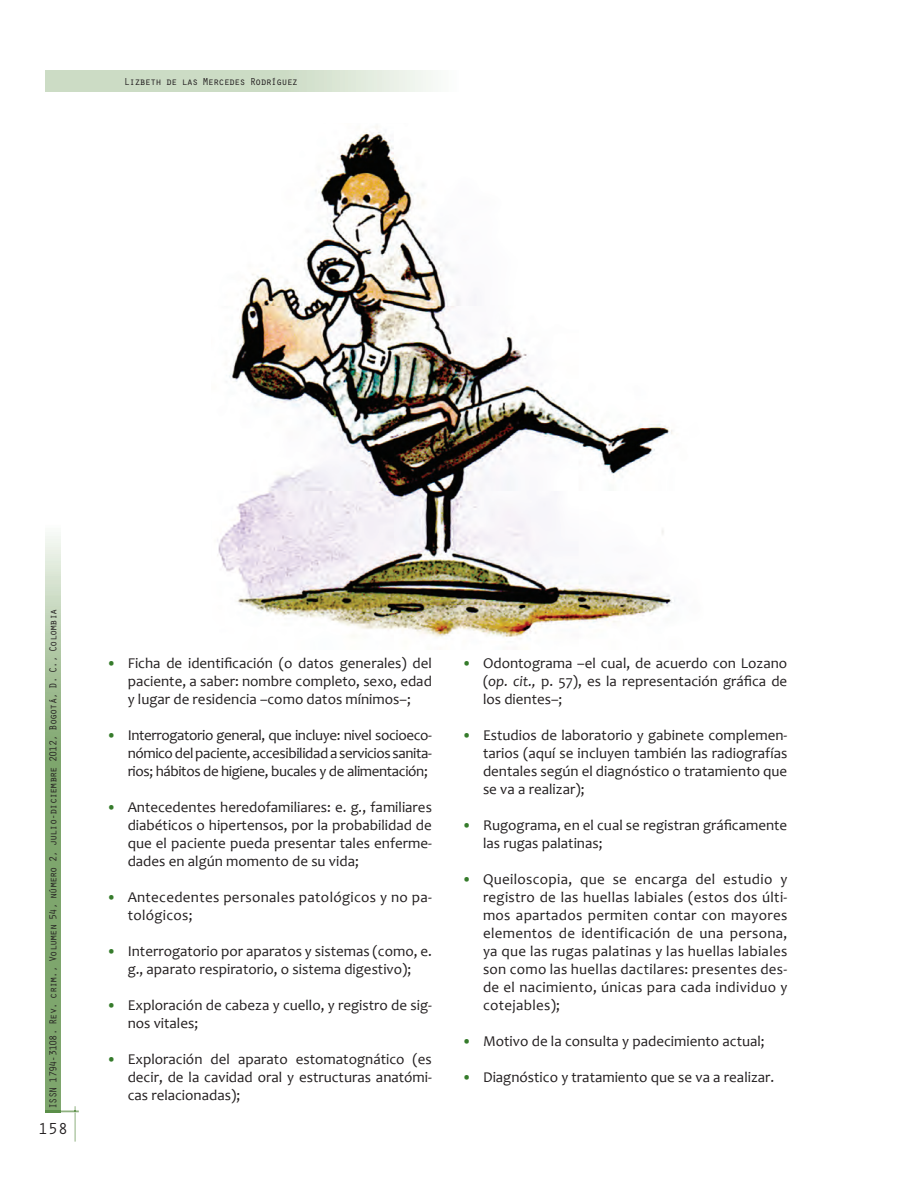
<style>
.page{position:relative;width:915px;height:1191px;background:#fff}
.page>*{position:absolute;margin:0;border:0;box-sizing:border-box;transform-origin:0 0}
.t1{font:16.5px "Orator Std";color:#231f20}
.t2{font:15px/18px "Candara";color:#231f20;text-align:justify}
.t3{font:15px/18px "Candara";letter-spacing:.02em;color:#231f20}
.t4{font:10.5px "Orator Std";letter-spacing:-.1em;color:#231f20}
.s1{color:#357b2b}
.s2{font-style:italic}
</style>
<div class="page">
<svg style="left:45px;top:71px;width:388px;height:20px;background:#d3e1cd"></svg>
<svg style="left:45px;top:536px;width:16px;height:570px;background:#93b485"></svg>
<svg style="left:45px;top:1106px;width:34px;height:35px"></svg>
<img style="left:217px;top:126px;width:458px;height:513px">
<p class="t4" style="left:124px;top:74px;width:176px">Lizbeth de las Mercedes Rodríguez</p>
<p class="t4" style="left:45px;top:1108px;width:501px;rotate:-90deg">ISSN 1794-3108. Rev. crim., Volumen 54, número 2, julio-diciembre 2012, Bogotá, D. C., Colombia</p>
<p class="t1" style="left:38px;top:1116px;width:31px">158</p>
<p class="t2" style="left:128px;top:654px;width:306px;text-indent:-21px"><span class="s1">•</span> Ficha de identificación (o datos generales) del paciente, a saber: nombre completo, sexo, edad y lugar de residencia –como datos mínimos–;</p>
<p class="t2" style="left:128px;top:726px;width:306px;text-indent:-21px"><span class="s1">•</span> Interrogatorio general, que incluye: nivel socioeco&shy;nómico del paciente, accesibilidad a servicios sanita&shy;rios; hábitos de higiene, bucales y de alimentación;</p>
<p class="t2" style="left:128px;top:798px;width:306px;text-indent:-21px"><span class="s1">•</span> Antecedentes heredofamiliares: e. g<span class="s2">.</span>, familiares diabéticos o hipertensos, por la probabilidad de que el paciente pueda presentar tales enferme&shy;dades en algún momento de su vida;</p>
<p class="t3" style="left:128px;top:888px;width:305px;text-indent:-21px"><span class="s1">•</span> Antecedentes personales patológicos y no pa&shy;tológicos;</p>
<p class="t2" style="left:106px;top:942px;width:327px;text-align:center"><span class="s1">•</span> Interrogatorio por aparatos y sistemas (como, e. g., aparato respiratorio, o sistema digestivo);</p>
<p class="t2" style="left:128px;top:996px;width:306px;text-indent:-21px"><span class="s1">•</span> Exploración de cabeza y cuello, y registro de sig&shy;nos vitales;</p>
<p class="t2" style="left:128px;top:1050px;width:306px;text-indent:-21px"><span class="s1">•</span> Exploración del aparato estomatognático (es decir, de la cavidad oral y estructuras anatómi&shy;cas relacionadas);</p>
<p class="t2" style="left:483px;top:654px;width:306px;text-indent:-21px"><span class="s1">•</span> Odontograma –el cual, de acuerdo con Lozano (<span class="s2">op. cit.,</span> p. 57), es la representación gráfica de los dientes–;</p>
<p class="t2" style="left:483px;top:726px;width:306px;text-indent:-21px"><span class="s1">•</span> Estudios de laboratorio y gabinete complemen&shy;tarios (aquí se incluyen también las radiografías dentales según el diagnóstico o tratamiento que se va a realizar);</p>
<p class="t2" style="left:483px;top:816px;width:306px;text-indent:-21px"><span class="s1">•</span> Rugograma, en el cual se registran gráficamente las rugas palatinas;</p>
<p class="t2" style="left:483px;top:870px;width:306px;text-indent:-21px"><span class="s1">•</span> Queiloscopia, que se encarga del estudio y registro de las huellas labiales (estos dos últi&shy;mos apartados permiten contar con mayores elementos de identificación de una persona, ya que las rugas palatinas y las huellas labiales son como las huellas dactilares: presentes des&shy;de el nacimiento, únicas para cada individuo y cotejables);</p>
<p class="t2" style="left:461px;top:1032px;width:304px"><span class="s1">•</span> Motivo de la consulta y padecimiento actual;</p>
<p class="t2" style="left:461px;top:1068px;width:314px"><span class="s1">•</span> Diagnóstico y tratamiento que se va a realizar.</p>
</div>
